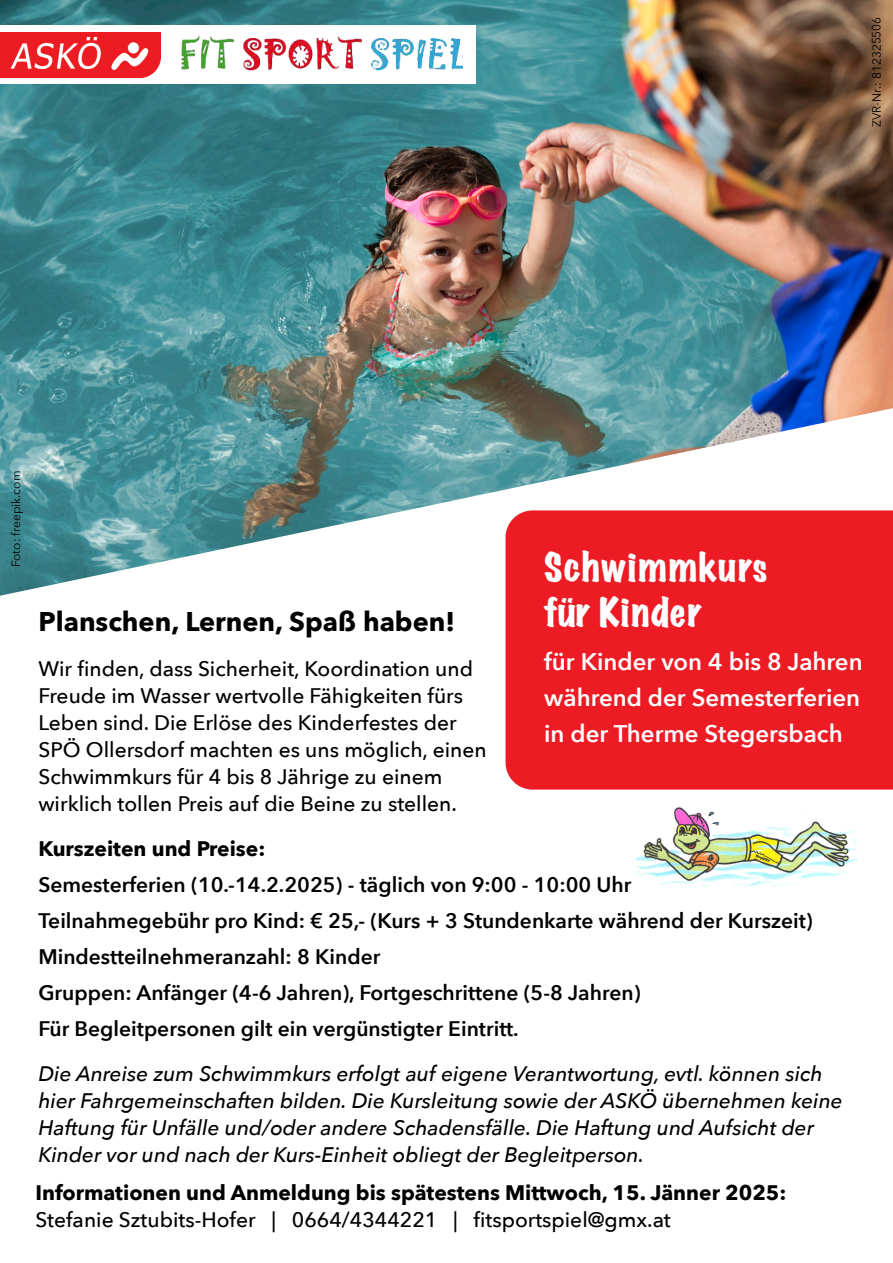
<style>
.page{position:relative;width:893px;height:1263px;background:#fff}
.page>*{position:absolute;margin:0;border:0;box-sizing:border-box;transform-origin:0 0}
.t1{font:expanded 36px/45px "Marker Felt";letter-spacing:.035em;color:#fff}
.t2{font:700 27px "Avenir Next";color:#000}
.t3{font:600 24px/36px "Avenir Next";color:#fff;text-align:justify}
.t4{font:500 21px/27px "Avenir Next";color:#000}
.t5{font:italic 500 21px/27px "Avenir Next";color:#000}
.t6{font:600 21px/36px "Avenir Next";color:#000}
.t7{font:700 21px "Avenir Next";color:#000}
.t8{font:12px "Avenir Next";color:#000}
</style>
<div class="page">
<img style="left:0;top:0;width:893px;height:401px">
<svg style="left:0;top:401px;width:893px;height:486px"></svg>
<img style="left:636px;top:804px;width:222px;height:82px">
<div style="left:505px;top:510px;width:388px;height:279px;background:#ed1c24"></div>
<div style="left:0;top:25px;width:476px;height:59px;background:#fff"></div>
<img style="left:181px;top:35px;width:281px;height:36px">
<img style="left:0;top:32px;width:161px;height:46px">
<p class="t8" style="left:869px;top:127px;width:112px;rotate:-90deg">ZVR-Nr.: 812325506</p>
<p class="t8" style="left:8px;top:567px;width:98px;rotate:-90deg">Foto: freepik.com</p>
<h1 class="t1" style="left:544px;top:548px;width:225px">Schwimmkurs für Kinder</h1>
<p class="t2" style="left:38px;top:604px;width:418px">Planschen, Lernen, Spaß haben!</p>
<p class="t4" style="left:38px;top:656px;width:450px">Wir finden, dass Sicherheit, Koordination und Freude im Wasser wertvolle Fähigkeiten fürs Leben sind. Die Erlöse des Kinderfestes der SPÖ Ollersdorf machten es uns möglich, einen Schwimmkurs für 4 bis 8 Jährige zu einem wirklich tollen Preis auf die Beine zu stellen.</p>
<p class="t7" style="left:38px;top:835px;width:228px">Kurszeiten und Preise:</p>
<p class="t6" style="left:38px;top:867px;width:776px">Semesterferien (10.-14.2.2025) - täglich von 9:00 - 10:00 Uhr<br>Teilnahmegebühr pro Kind: € 25,- (Kurs + 3 Stundenkarte während der Kurszeit)<br>Mindestteilnehmeranzahl: 8 Kinder<br>Gruppen: Anfänger (4-6 Jahren), Fortgeschrittene (5-8 Jahren)<br>Für Begleitpersonen gilt ein vergünstigter Eintritt.</p>
<p class="t5" style="left:38px;top:1061px;width:806px">Die Anreise zum Schwimmkurs erfolgt auf eigene Verantwortung, evtl. können sich hier Fahrgemeinschaften bilden. Die Kursleitung sowie der ASKÖ übernehmen keine Haftung für Unfälle und/oder andere Schadensfälle. Die Haftung und Aufsicht der Kinder vor und nach der Kurs-Einheit obliegt der Begleitperson.</p>
<p class="t7" style="left:35px;top:1179px;width:753px">Informationen und Anmeldung bis spätestens Mittwoch, 15. Jänner 2025:</p>
<p class="t4" style="left:35px;top:1207px;width:637px">Stefanie Sztubits-Hofer | 0664/4344221 | fitsportspiel@gmx.at</p>
<p class="t3" style="left:544px;top:644px;width:320px">für Kinder von 4 bis 8 Jahren während der Semesterferien in der Therme Stegersbach</p>
</div>
